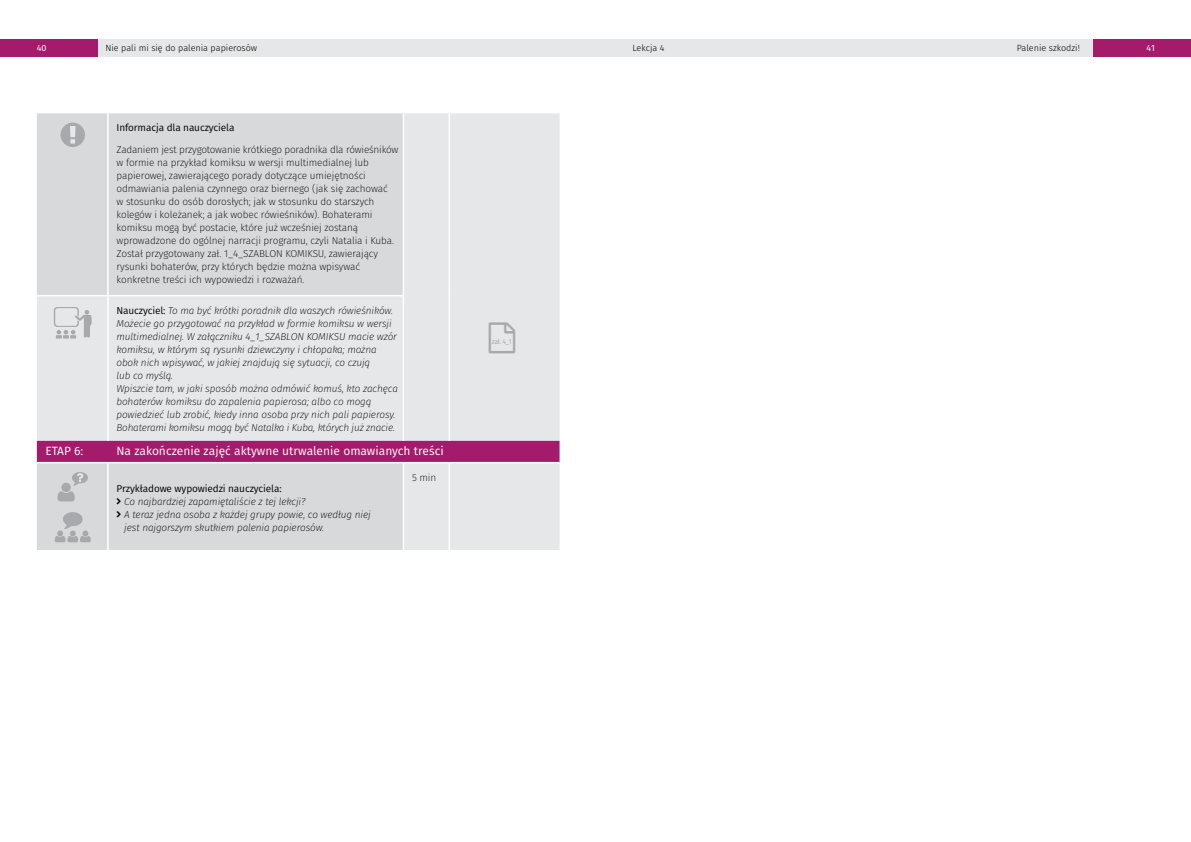
<style>
.page{position:relative;width:1191px;height:842px;background:#fff}
.page>*{position:absolute;margin:0;border:0;box-sizing:border-box;transform-origin:0 0}
.t1{font:12px "Fira Sans";color:#fff}
.t2{font:italic 200 10px/13px "Fira Sans";letter-spacing:-.01em;color:#000}
.t3{font:200 10px/13px "Fira Sans";letter-spacing:-.01em;color:#000}
.t4{font:10px "Fira Sans";letter-spacing:-.01em;color:#000}
.t5{font:300 9px "Fira Sans";color:#000}
.t6{font:9px "Fira Sans";color:#fff}
.t7{font:7px "Fira Sans";color:#a7a9ac}
.s1{font-weight:400;font-style:normal}
</style>
<div class="page">
<div style="left:595px;top:40px;width:498px;height:17px;background:#e6e7e8"></div>
<div style="left:1093px;top:40px;width:98px;height:17px;background:#a41b6b"></div>
<div style="left:97px;top:40px;width:498px;height:17px;background:#e6e7e8"></div>
<div style="left:0;top:40px;width:97px;height:17px;background:#a41b6b"></div>
<svg style="left:37px;top:113px;width:522px;height:437px;fill:#e6e7e8"></svg>
<div style="left:37px;top:441px;width:522px;height:21px;background:#a41b6b"></div>
<hr style="left:403px;top:113px;width:1px;height:182px;background:#fff">
<hr style="left:448px;top:113px;width:2px;height:183px;background:#fff">
<hr style="left:403px;top:296px;width:1px;height:145px;background:#fff">
<hr style="left:448px;top:296px;width:2px;height:145px;background:#fff">
<hr style="left:403px;top:463px;width:1px;height:87px;background:#fff">
<hr style="left:448px;top:463px;width:2px;height:87px;background:#fff">
<hr style="left:107px;top:113px;width:2px;height:182px;background:#fff">
<hr style="left:107px;top:296px;width:2px;height:145px;background:#fff">
<hr style="left:107px;top:463px;width:2px;height:87px;background:#fff">
<hr style="left:108px;top:462px;width:295px;height:1px;background:#fff">
<hr style="left:403px;top:462px;width:46px;height:1px;background:#fff">
<hr style="left:449px;top:462px;width:110px;height:1px;background:#fff">
<hr style="left:37px;top:462px;width:71px;height:1px;background:#fff">
<hr style="left:37px;top:295px;width:71px;height:1px;background:#fff">
<hr style="left:108px;top:295px;width:296px;height:1px;background:#fff">
<svg style="left:55px;top:512px;width:36px;height:30px"></svg>
<svg style="left:54px;top:307px;width:38px;height:32px"></svg>
<div style="left:61px;top:123px;width:24px;height:24px;background:#a7a9ac;border-radius:50%"></div>
<svg style="left:70px;top:126px;width:6px;height:18px"></svg>
<svg style="left:58px;top:472px;width:30px;height:29px"></svg>
<svg style="left:117px;top:498px;width:4px;height:6px"></svg>
<svg style="left:117px;top:511px;width:4px;height:6px"></svg>
<svg style="left:489px;top:322px;width:26px;height:32px"></svg>
<p class="t6" style="left:37px;top:41px;width:11px">40</p>
<p class="t5" style="left:105px;top:42px;width:153px">Nie pali mi się do palenia papierosów</p>
<p class="t5" style="left:632px;top:42px;width:34px">Lekcja 4</p>
<p class="t5" style="left:1016px;top:42px;width:65px">Palenie szkodzi!</p>
<p class="t6" style="left:1146px;top:41px;width:10px">41</p>
<p class="t4" style="left:116px;top:120px;width:119px">Informacja dla nauczyciela</p>
<p class="t3" style="left:116px;top:143px;width:283px">Zadaniem jest przygotowanie krótkiego poradnika dla rówieśników w formie na przykład komiksu w wersji multimedialnej lub papierowej, zawierającego porady dotyczące umiejętności odmawiania palenia czynnego oraz biernego (jak się zachować<br>w stosunku do osób dorosłych; jak w stosunku do starszych kolegów i koleżanek; a jak wobec rówieśników). Bohaterami komiksu mogą być postacie, które już wcześniej zostaną wprowadzone do ogólnej narracji programu, czyli Natalia i Kuba.<br>Został przygotowany zał. 1_4_SZABLON KOMIKSU, zawierający rysunki bohaterów, przy których będzie można wpisywać konkretne treści ich wypowiedzi i rozważań.</p>
<p class="t2" style="left:116px;top:304px;width:283px"><span class="s1">Nauczyciel:</span> To ma być krótki poradnik dla waszych rówieśników.<br>Możecie go przygotować na przykład w formie komiksu w wersji multimedialnej. W załączniku 4_1_SZABLON KOMIKSU macie wzór komiksu, w którym są rysunki dziewczyny i chłopaka; można obok nich wpisywać, w jakiej znajdują się sytuacji, co czują<br>lub co myślą.<br>Wpiszcie tam, w jaki sposób można odmówić komuś, kto zachęca bohaterów komiksu do zapalenia papierosa; albo co mogą powiedzieć lub zrobić, kiedy inna osoba przy nich pali papierosy.<br>Bohaterami komiksu mogą być Natalka i Kuba, których już znacie.</p>
<p class="t1" style="left:45px;top:442px;width:39px">ETAP 6:</p>
<p class="t1" style="left:116px;top:442px;width:329px">Na zakończenie zajęć aktywne utrwalenie omawianych treści</p>
<p class="t4" style="left:116px;top:481px;width:167px">Przykładowe wypowiedzi nauczyciela:</p>
<p class="t2" style="left:124px;top:495px;width:248px">Co najbardziej zapamiętaliście z tej lekcji?<br>A teraz jedna osoba z każdej grupy powie, co według niej jest najgorszym skutkiem palenia papierosów.</p>
<p class="t3" style="left:412px;top:470px;width:26px">5 min</p>
<p class="t7" style="left:492px;top:337px;width:21px">zał. 4_1</p>
</div>
